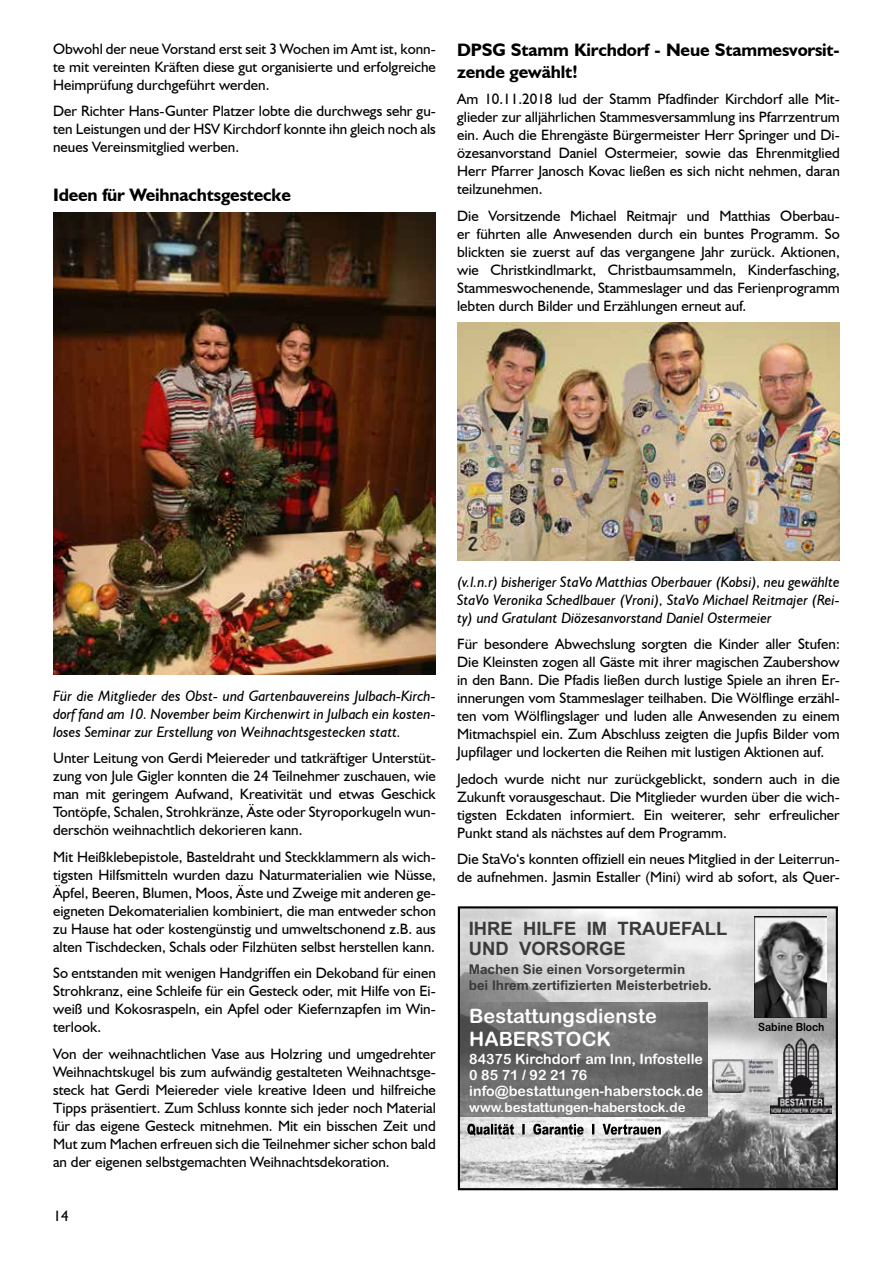
<style>
.page{position:relative;width:893px;height:1263px;background:#fff}
.page>*{position:absolute;margin:0;border:0;box-sizing:border-box;transform-origin:0 0}
.t1{font:19.95px/23px "Arial Rounded MT Bold";color:#fff}
.t2{font:700 18.45px/20.5px "Arial";color:#3c3b3b}
.t3{font:700 18px/21.6px "Humanist 521 BT";letter-spacing:-.01em;color:#000}
.t4{font:15px/18px "Humanist 521 BT";color:#000;text-align:justify}
.t5{font:italic 15px/18px "Humanist 521 BT";color:#000;text-align:justify}
.t6{font:14.25px/16.5px "Arial Rounded MT Bold";color:#fff}
.t7{font:700 13.5px/15px "Arial";color:#3c3b3b}
.t8{font:13.2px "Arial Rounded MT Bold";color:#fff}
.t9{font:11.4px "Arial Rounded MT Bold";color:#000;scale:.92 1}
</style>
<div class="page">
<img style="left:53px;top:212px;width:383px;height:462px">
<img style="left:457px;top:323px;width:383px;height:237px">
<img style="left:461px;top:909px;width:374px;height:278px">
<img style="left:461px;top:1003px;width:247px;height:113px">
<img style="left:771px;top:1039px;width:60px;height:74px">
<div style="left:458px;top:906px;width:380px;height:284px;border:2px solid #000"></div>
<svg style="left:467px;top:1124px;width:194px;height:12px"></svg>
<img style="left:712px;top:1060px;width:65px;height:32px">
<img style="left:755px;top:917px;width:72px;height:101px">
<p class="t4" style="left:53px;top:40px;width:384px">Obwohl der neue Vorstand erst seit 3 Wochen im Amt ist, konn&shy;te mit vereinten Kräften diese gut organisierte und erfolgreiche Heimprüfung durchgeführt werden.</p>
<p class="t4" style="left:53px;top:102px;width:384px">Der Richter Hans-Gunter Platzer lobte die durchwegs sehr gu&shy;ten Leistungen und der HSV Kirchdorf konnte ihn gleich noch als neues Vereinsmitglied werben.</p>
<p class="t3" style="left:53px;top:183px;width:239px">Ideen für Weihnachtsgestecke</p>
<p class="t3" style="left:457px;top:39px;width:384px">DPSG Stamm Kirchdorf - Neue Stammesvorsit&shy;zende gewählt!</p>
<p class="t4" style="left:457px;top:90px;width:384px">Am 10.11.2018 lud der Stamm Pfadfinder Kirchdorf alle Mit&shy;glieder zur alljährlichen Stammesversammlung ins Pfarrzentrum ein. Auch die Ehrengäste Bürgermeister Herr Springer und Di&shy;özesanvorstand Daniel Ostermeier, sowie das Ehrenmitglied Herr Pfarrer Janosch Kovac ließen es sich nicht nehmen, daran teilzunehmen.</p>
<p class="t4" style="left:457px;top:206px;width:384px">Die Vorsitzende Michael Reitmajr und Matthias Oberbau&shy;er führten alle Anwesenden durch ein buntes Programm. So blickten sie zuerst auf das vergangene Jahr zurück. Aktionen, wie Christkindlmarkt, Christbaumsammeln, Kinderfasching, Stammeswochenende, Stammeslager und das Ferienprogramm lebten durch Bilder und Erzählungen erneut auf.</p>
<p class="t5" style="left:53px;top:686px;width:384px">Für die Mitglieder des Obst- und Gartenbauvereins Julbach-Kirch&shy;dorf fand am 10. November beim Kirchenwirt in Julbach ein kosten&shy;loses Seminar zur Erstellung von Weihnachtsgestecken statt.</p>
<p class="t4" style="left:53px;top:749px;width:384px">Unter Leitung von Gerdi Meiereder und tatkräftiger Unterstüt&shy;zung von Jule Gigler konnten die 24 Teilnehmer zuschauen, wie man mit geringem Aufwand, Kreativität und etwas Geschick Tontöpfe, Schalen, Strohkränze, Äste oder Styroporkugeln wun&shy;derschön weihnachtlich dekorieren kann.</p>
<p class="t4" style="left:53px;top:847px;width:384px">Mit Heißklebepistole, Basteldraht und Steckklammern als wich&shy;tigsten Hilfsmitteln wurden dazu Naturmaterialien wie Nüsse, Äpfel, Beeren, Blumen, Moos, Äste und Zweige mit anderen ge&shy;eigneten Dekomaterialien kombiniert, die man entweder schon zu Hause hat oder kostengünstig und umweltschonend z.B. aus alten Tischdecken, Schals oder Filzhüten selbst herstellen kann.</p>
<p class="t4" style="left:53px;top:964px;width:384px">So entstanden mit wenigen Handgriffen ein Dekoband für einen Strohkranz, eine Schleife für ein Gesteck oder, mit Hilfe von Ei&shy;weiß und Kokosraspeln, ein Apfel oder Kiefernzapfen im Win&shy;terlook.</p>
<p class="t4" style="left:53px;top:1044px;width:384px">Von der weihnachtlichen Vase aus Holzring und umgedrehter Weihnachtskugel bis zum aufwändig gestalteten Weihnachtsge&shy;steck hat Gerdi Meiereder viele kreative Ideen und hilfreiche Tipps präsentiert. Zum Schluss konnte sich jeder noch Material für das eigene Gesteck mitnehmen. Mit ein bisschen Zeit und Mut zum Machen erfreuen sich die Teilnehmer sicher schon bald an der eigenen selbstgemachten Weihnachtsdekoration.</p>
<p class="t4" style="left:54px;top:1207px;width:17px">14</p>
<p class="t5" style="left:457px;top:572px;width:384px">(v.l.n.r) bisheriger StaVo Matthias Oberbauer (Kobsi), neu gewählte StaVo Veronika Schedlbauer (Vroni), StaVo Michael Reitmajer (Rei&shy;ty) und Gratulant Diözesanvorstand Daniel Ostermeier</p>
<p class="t4" style="left:457px;top:635px;width:384px">Für besondere Abwechslung sorgten die Kinder aller Stufen:<br>Die Kleinsten zogen all Gäste mit ihrer magischen Zaubershow in den Bann. Die Pfadis ließen durch lustige Spiele an ihren Er&shy;innerungen vom Stammeslager teilhaben. Die Wölflinge erzähl&shy;ten vom Wölflingslager und luden alle Anwesenden zu einem Mitmachspiel ein. Zum Abschluss zeigten die Jupfis Bilder vom Jupfilager und lockerten die Reihen mit lustigen Aktionen auf.</p>
<p class="t4" style="left:457px;top:769px;width:384px">Jedoch wurde nicht nur zurückgeblickt, sondern auch in die Zukunft vorausgeschaut. Die Mitglieder wurden über die wich&shy;tigsten Eckdaten informiert. Ein weiterer, sehr erfreulicher Punkt stand als nächstes auf dem Programm.</p>
<p class="t4" style="left:457px;top:850px;width:384px">Die StaVo‘s konnten offiziell ein neues Mitglied in der Leiterrun&shy;de aufnehmen. Jasmin Estaller (Mini) wird ab sofort, als Quer-</p>
<p class="t2" style="left:469px;top:918px;width:260px">IHRE HILFE IM TRAUEFALL<br>UND VORSORGE</p>
<p class="t7" style="left:469px;top:962px;width:244px">Machen Sie einen Vorsorgetermin<br>bei Ihrem zertifizierten Meisterbetrieb.</p>
<h1 class="t1" style="left:469px;top:1004px;width:189px">Bestattungsdienste<br>HABERSTOCK</h1>
<p class="t6" style="left:469px;top:1050px;width:236px">84375 Kirchdorf am Inn, Infostelle<br>0 85 71 / 92 21 76 info@bestattungen-haberstock.de</p>
<p class="t8" style="left:469px;top:1099px;width:218px">www.bestattungen-haberstock.de</p>
<p class="t9" style="left:758px;top:1020px;width:73px">Sabine Bloch</p>
</div>
